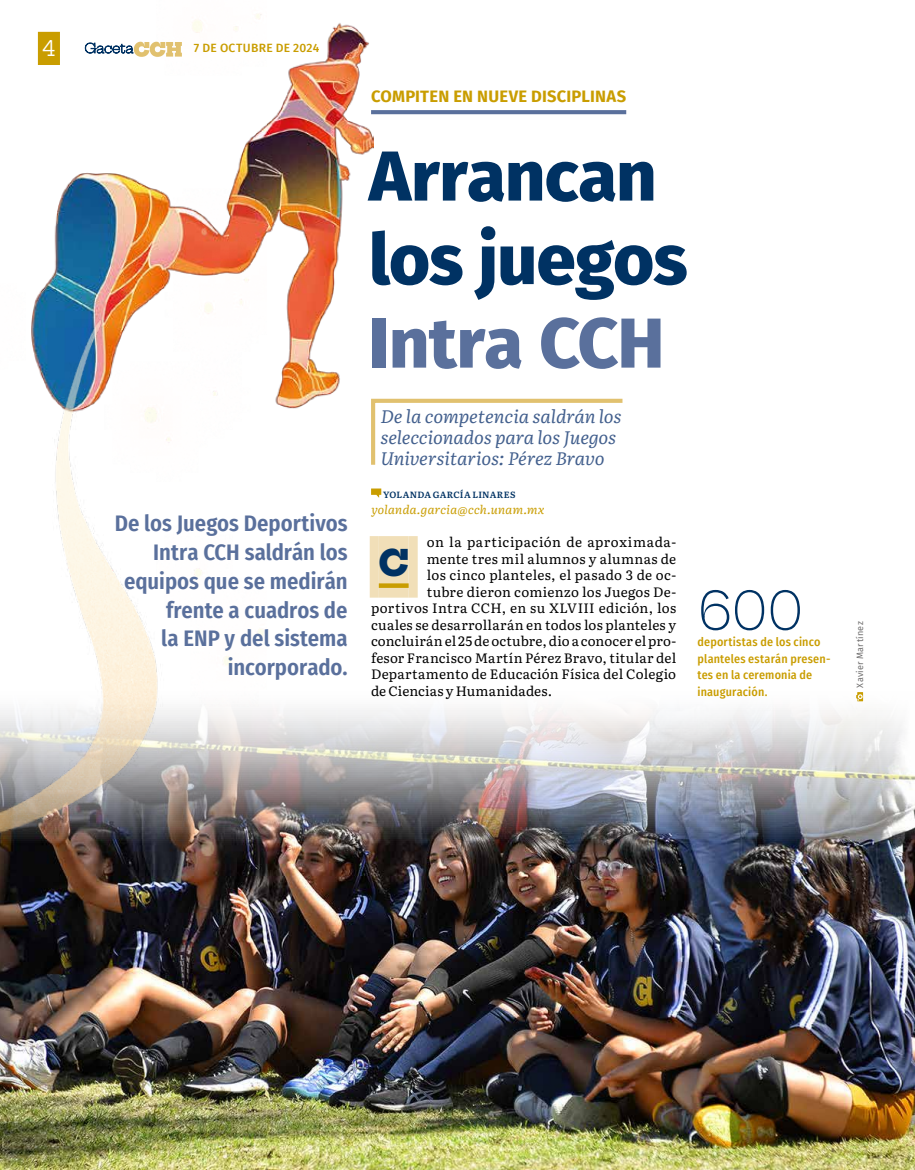
<style>
.page{position:relative;width:915px;height:1170px;background:#fff}
.page>*{position:absolute;margin:0;border:0;box-sizing:border-box;transform-origin:0 0}
.t1{font:800 70.5px/83.4px "Fira Sans";letter-spacing:-.015em;color:#003263}
.t2{font:800 70.5px "Fira Sans";letter-spacing:-.01em;color:#5a709c}
.t3{font:300 52.5px "Hepta Slab";color:#003263}
.t4{font:800 35.4px "Hepta Slab";color:#003263}
.t5{font:600 22.5px/28.8px "Fira Sans Condensed";color:#5a709c;text-align:right}
.t6{font:21px "Hepta Slab";color:#fff}
.t7{font:italic 18px/20.7px "Literata 18 pt";color:#425f8d}
.t8{font:700 16.5px "Fira Sans";letter-spacing:.01em;color:#c99d00}
.t9{font:13.5px "Literata 18 pt";letter-spacing:.02em;color:#000}
.t10{font:13.5px "Literata 18 pt";letter-spacing:.045em;color:#000}
.t11{font:500 12px/16.5px "Fira Sans Condensed";letter-spacing:.015em;color:#c99d00}
.t12{font:italic 12px "Literata 18 pt";color:#c99d00}
.t13{font:500 12px "Fira Sans";letter-spacing:.025em;color:#c99d00}
.t14{font:600 9px "Literata 18 pt";letter-spacing:.02em;color:#003263}
.t15{font:9px "Fira Sans";letter-spacing:.03em;color:#706f6f}
</style>
<div class="page">
<img style="left:0;top:1026px;width:914px;height:143px">
<img style="left:266px;top:23px;width:107px;height:386px">
<img style="left:0;top:488px;width:914px;height:538px">
<img style="left:0;top:14px;width:266px;height:907px">
<div style="left:369px;top:536px;width:9px;height:61px;background:#f1dfb8"></div>
<div style="left:378px;top:536px;width:30px;height:61px;background:#f1dfb8"></div>
<div style="left:408px;top:536px;width:9px;height:61px;background:#f1dfb8"></div>
<svg style="left:371px;top:488px;width:10px;height:10px"></svg>
<div style="left:378px;top:583px;width:30px;height:5px;background:#c99d00"></div>
<svg style="left:371px;top:110px;width:255px;height:4px"></svg>
<svg style="left:369px;top:396px;width:254px;height:69px"></svg>
<svg style="left:855px;top:692px;width:7px;height:9px"></svg>
<svg style="left:85px;top:34px;width:97px;height:23px"></svg>
<div style="left:38px;top:32px;width:22px;height:33px;background:#c99d00"></div>
<h3 class="t6" style="left:42px;top:31px;width:15px">4</h3>
<p class="t13" style="left:194px;top:39px;width:127px">7 DE OCTUBRE DE 2024</p>
<h3 class="t5" style="left:115px;top:507px;width:234px">De los Juegos Deportivos<br>Intra CCH saldrán los equipos que se medirán frente a cuadros de<br>la ENP y del sistema incorporado.</h3>
<p class="t8" style="left:371px;top:82px;width:256px">COMPITEN EN NUEVE DISCIPLINAS</p>
<h1 class="t1" style="left:369px;top:128px;width:320px">Arrancan los juegos</h1>
<h1 class="t2" style="left:369px;top:282px;width:297px">Intra CCH</h1>
<h3 class="t7" style="left:380px;top:405px;width:244px">De la competencia saldrán los seleccionados para los Juegos<br>Universitarios: Pérez Bravo</h3>
<p class="t14" style="left:383px;top:487px;width:134px">YOLANDA GARCÍA LINARES</p>
<p class="t12" style="left:371px;top:500px;width:176px">yolanda.garcia@cch.unam.mx</p>
<h3 class="t4" style="left:378px;top:533px;width:31px">C</h3>
<p class="t10" style="left:426px;top:532px;width:251px">on la participación de aproximada-</p>
<p class="t9" style="left:426px;top:548px;width:251px">mente tres mil alumnos y alumnas de</p>
<p class="t9" style="left:426px;top:565px;width:251px">los cinco planteles, el pasado 3 de oc-</p>
<p class="t9" style="left:426px;top:581px;width:251px">tubre dieron comienzo los Juegos De-</p>
<p class="t9" style="left:371px;top:598px;width:306px">portivos Intra CCH, en su XLVIII edición, los</p>
<p class="t9" style="left:371px;top:614px;width:306px">cuales se desarrollarán en todos los planteles y</p>
<p class="t9" style="left:371px;top:631px;width:306px">concluirán el 25 de octubre, dio a conocer el pro-</p>
<p class="t9" style="left:371px;top:647px;width:306px">fesor Francisco Martín Pérez Bravo, titular del</p>
<p class="t9" style="left:371px;top:664px;width:306px">Departamento de Educación Física del Colegio</p>
<p class="t9" style="left:371px;top:680px;width:182px">de Ciencias y Humanidades.</p>
<h2 class="t3" style="left:697px;top:566px;width:108px">600</h2>
<p class="t11" style="left:697px;top:633px;width:134px">deportistas de los cinco planteles estarán presen&shy;tes en la ceremonia de inauguración.</p>
<p class="t15" style="left:852px;top:687px;width:68px;rotate:-90deg">Xavier Martínez</p>
</div>
